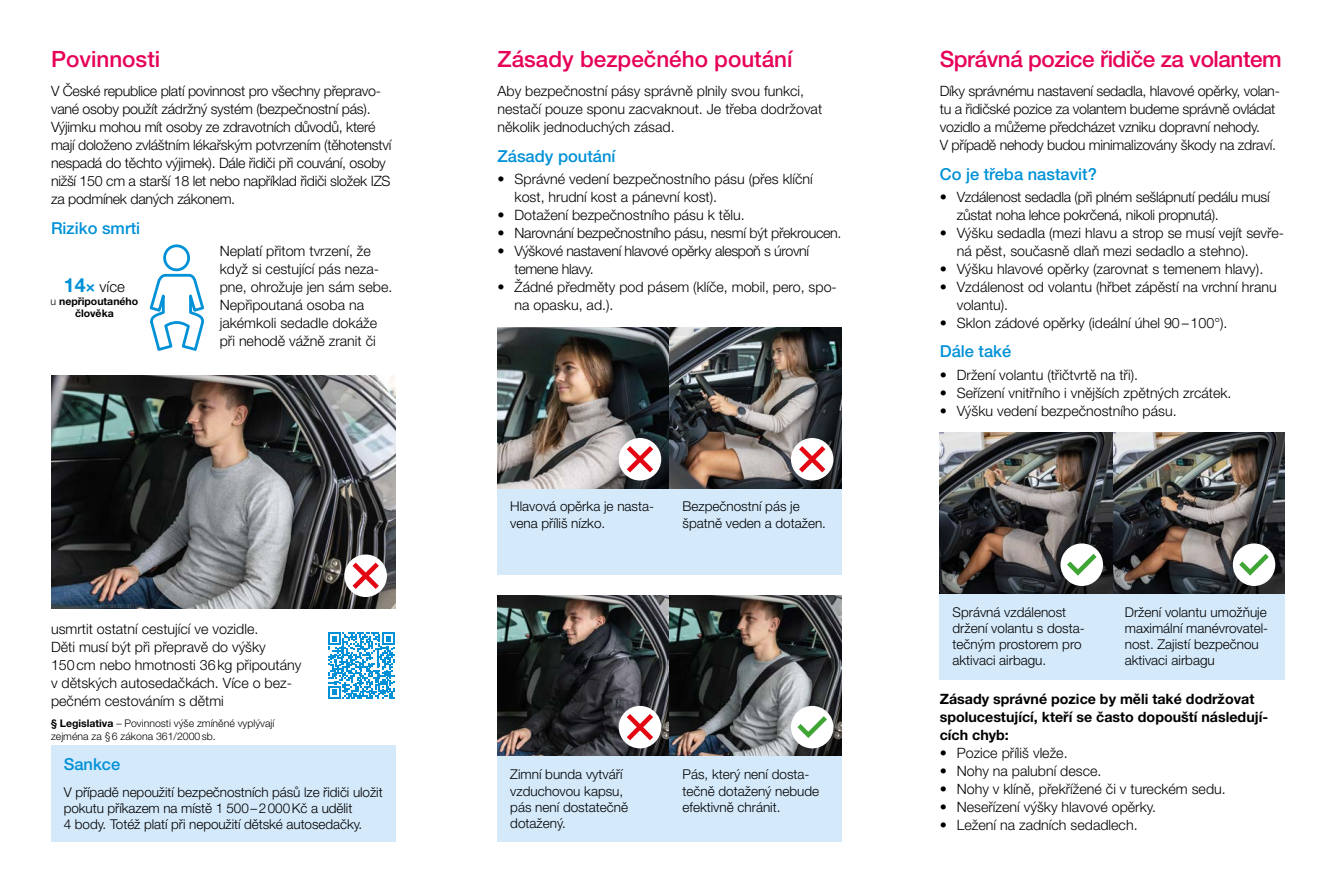
<style>
.page{position:relative;width:1331px;height:893px;background:#fff}
.page>*{position:absolute;margin:0;border:0;box-sizing:border-box;transform-origin:0 0}
.t1{font:500 22.5px "Helvetica Neue LT Pro";color:#e60058}
.t2{font:500 22.5px "Helvetica Neue LT Pro";letter-spacing:-.02em;color:#e60058}
.t3{font:500 16.5px "Helvetica Neue LT Pro";color:#0091d7}
.t4{font:300 15px "Helvetica Neue LT Pro";color:#000}
.t5{font:300 14.25px/18px "Helvetica Neue LT Pro";color:#000}
.t6{font:300 14.25px/18px "Helvetica Neue LT Pro";letter-spacing:-.02em;color:#000}
.t7{font:700 14.25px/18px "Helvetica Neue LT Pro";color:#000}
.t8{font:300 14.25px/18px "Helvetica Neue LT Pro";letter-spacing:-.025em;color:#000}
.t9{font:300 13.5px/16.2px "Helvetica Neue LT Pro";color:#000}
.t10{font:300 10.5px/12.6px "Helvetica Neue LT Pro";color:#000}
.t11{font:700 10.5px/12.6px "Helvetica Neue LT Pro";color:#000;text-align:center}
.s1{font-weight:700;font-size:19.5px;color:#0091d7}
.s2{font-weight:700;font-size:16.5px;color:#0091d7}
.s3{font-weight:300}
.s4{font-weight:700}
</style>
<div class="page">
<div style="left:51px;top:745px;width:344px;height:97px;background:#d4e9fa"></div>
<img style="left:497px;top:327px;width:345px;height:162px">
<img style="left:497px;top:595px;width:345px;height:162px">
<img style="left:51px;top:376px;width:344px;height:232px">
<svg style="left:328px;top:632px;width:67px;height:67px"></svg>
<div style="left:619px;top:706px;width:42px;height:42px;background:#fff;border-radius:50%"></div>
<svg style="left:622px;top:709px;width:36px;height:36px"></svg>
<div style="left:791px;top:438px;width:42px;height:42px;background:#fff;border-radius:50%"></div>
<svg style="left:794px;top:441px;width:36px;height:36px"></svg>
<div style="left:619px;top:438px;width:42px;height:42px;background:#fff;border-radius:50%"></div>
<svg style="left:622px;top:441px;width:36px;height:36px"></svg>
<svg style="left:344px;top:554px;width:43px;height:43px"></svg>
<svg style="left:348px;top:558px;width:36px;height:36px"></svg>
<div style="left:791px;top:706px;width:42px;height:42px;background:#fff;border-radius:50%"></div>
<svg style="left:792px;top:711px;width:40px;height:30px"></svg>
<div style="left:670px;top:757px;width:172px;height:85px;background:#d4e9fa"></div>
<div style="left:497px;top:489px;width:173px;height:85px;background:#d4e9fa"></div>
<div style="left:497px;top:757px;width:173px;height:85px;background:#d4e9fa"></div>
<div style="left:670px;top:489px;width:172px;height:85px;background:#d4e9fa"></div>
<img style="left:940px;top:433px;width:344px;height:161px">
<div style="left:1112px;top:594px;width:172px;height:85px;background:#d4e9fa"></div>
<div style="left:940px;top:594px;width:172px;height:85px;background:#d4e9fa"></div>
<div style="left:1233px;top:543px;width:42px;height:43px;background:#fff;border-radius:50%"></div>
<svg style="left:1234px;top:549px;width:40px;height:30px"></svg>
<div style="left:1060px;top:543px;width:43px;height:43px;background:#fff;border-radius:50%"></div>
<svg style="left:1062px;top:549px;width:39px;height:30px"></svg>
<svg style="left:149px;top:244px;width:55px;height:107px"></svg>
<h1 class="t1" style="left:51px;top:46px;width:111px">Povinnosti</h1>
<p class="t6" style="left:51px;top:82px;width:342px">V České republice platí povinnost pro všechny přepravo&shy;vané osoby použít zádržný systém (bezpečnostní pás).<br>Výjimku mohou mít osoby ze zdravotních důvodů, které mají doloženo zvláštním lékařským potvrzením (těhotenství nespadá do těchto výjimek). Dále řidiči při couvání, osoby nižší 150 cm a starší 18 let nebo například řidiči složek IZS za podmínek daných zákonem.</p>
<p class="t3" style="left:51px;top:218px;width:91px">Riziko smrti</p>
<p class="t5" style="left:220px;top:242px;width:174px">Neplatí přitom tvrzení, že když si cestující pás neza&shy;pne, ohrožuje jen sám sebe.<br>Nepřipoutaná osoba na jakémkoli sedadle dokáže při nehodě vážně zranit či</p>
<p class="t4" style="left:64px;top:277px;width:63px"><span class="s1">14</span><span class="s2">×</span> více</p>
<p class="t11" style="left:51px;top:294px;width:89px"><span class="s3">u</span> nepřipoutaného člověka</p>
<p class="t5" style="left:51px;top:620px;width:252px">usmrtit ostatní cestující ve vozidle.<br>Děti musí být při přepravě do výšky 150cm nebo hmotnosti 36kg připoutány v dětských autosedačkách. Více o bez&shy;pečném cestováním s dětmi</p>
<p class="t10" style="left:51px;top:717px;width:225px"><span class="s4">§ Legislativa</span> – Povinnosti výše zmíněné vyplývají zejména za §6 zákona 361/2000sb.</p>
<p class="t3" style="left:64px;top:754px;width:58px">Sankce</p>
<p class="t9" style="left:64px;top:784px;width:320px">V případě nepoužití bezpečnostních pásů lze řidiči uložit pokutu příkazem na místě 1 500–2000Kč a udělit<br>4 body. Totéž platí při nepoužití dětské autosedačky.</p>
<h1 class="t1" style="left:497px;top:46px;width:297px">Zásady bezpečného poutání</h1>
<p class="t5" style="left:497px;top:82px;width:326px">Aby bezpečnostní pásy správně plnily svou funkci, nestačí pouze sponu zacvaknout. Je třeba dodržovat několik jednoduchých zásad.</p>
<p class="t3" style="left:497px;top:146px;width:119px">Zásady poutání</p>
<p class="t5" style="left:514px;top:170px;width:300px;text-indent:-17px">• Správné vedení bezpečnostního pásu (přes klíční kost, hrudní kost a pánevní kost).</p>
<p class="t5" style="left:497px;top:206px;width:249px">• Dotažení bezpečnostního pásu k tělu.</p>
<p class="t6" style="left:497px;top:224px;width:346px">• Narovnání bezpečnostního pásu, nesmí být překroucen.</p>
<p class="t8" style="left:514px;top:242px;width:296px;text-indent:-17px">• Výškové nastavení hlavové opěrky alespoň s úrovní temene hlavy.</p>
<p class="t5" style="left:514px;top:278px;width:324px;text-indent:-17px">• Žádné předměty pod pásem (klíče, mobil, pero, spo&shy;na opasku, ad.).</p>
<p class="t9" style="left:510px;top:498px;width:145px">Hlavová opěrka je nasta&shy;vena příliš nízko.</p>
<p class="t9" style="left:682px;top:498px;width:145px">Bezpečnostní pás je špatně veden a dotažen.</p>
<p class="t9" style="left:510px;top:766px;width:119px">Zimní bunda vytváří vzduchovou kapsu, pás není dostatečně dotažený.</p>
<p class="t9" style="left:682px;top:766px;width:138px">Pás, který není dosta&shy;tečně dotažený nebude efektivně chránit.</p>
<h1 class="t2" style="left:940px;top:46px;width:343px">Správná pozice řidiče za volantem</h1>
<p class="t6" style="left:940px;top:82px;width:342px">Díky správnému nastavení sedadla, hlavové opěrky, volan&shy;tu a řidičské pozice za volantem budeme správně ovládat vozidlo a můžeme předcházet vzniku dopravní nehody.<br>V případě nehody budou minimalizovány škody na zdraví.</p>
<p class="t3" style="left:940px;top:164px;width:159px">Co je třeba nastavit?</p>
<p class="t6" style="left:957px;top:188px;width:314px;text-indent:-17px">• Vzdálenost sedadla (při plném sešlápnutí pedálu musí zůstat noha lehce pokrčená, nikoli propnutá).</p>
<p class="t5" style="left:957px;top:224px;width:329px;text-indent:-17px">• Výšku sedadla (mezi hlavu a strop se musí vejít sevře&shy;ná pěst, současně dlaň mezi sedadlo a stehno).</p>
<p class="t5" style="left:940px;top:260px;width:325px">• Výšku hlavové opěrky (zarovnat s temenem hlavy).</p>
<p class="t5" style="left:957px;top:278px;width:321px;text-indent:-17px">• Vzdálenost od volantu (hřbet zápěstí na vrchní hranu volantu).</p>
<p class="t5" style="left:940px;top:314px;width:289px">• Sklon zádové opěrky (ideální úhel 90–100°).</p>
<p class="t3" style="left:940px;top:342px;width:73px">Dále také</p>
<p class="t5" style="left:940px;top:365px;width:200px">• Držení volantu (třičtvrtě na tři).</p>
<p class="t5" style="left:940px;top:383px;width:293px">• Seřízení vnitřního i vnějších zpětných zrcátek.</p>
<p class="t5" style="left:940px;top:401px;width:238px">• Výšku vedení bezpečnostního pásu.</p>
<p class="t9" style="left:952px;top:604px;width:134px">Správná vzdálenost držení volantu s dosta&shy;tečným prostorem pro aktivaci airbagu.</p>
<p class="t9" style="left:1125px;top:604px;width:145px">Držení volantu umožňuje maximální manévrovatel&shy;nost. Zajistí bezpečnou aktivaci airbagu</p>
<p class="t7" style="left:940px;top:689px;width:330px">Zásady správné pozice by měli také dodržovat spolucestující, kteří se často dopouští následují&shy;cích chyb:</p>
<p class="t5" style="left:940px;top:743px;width:129px">• Pozice příliš vleže.</p>
<p class="t5" style="left:940px;top:761px;width:163px">• Nohy na palubní desce.</p>
<p class="t5" style="left:940px;top:779px;width:288px">• Nohy v klíně, překřížené či v tureckém sedu.</p>
<p class="t5" style="left:940px;top:797px;width:218px">• Neseřízení výšky hlavové opěrky.</p>
<p class="t5" style="left:940px;top:815px;width:199px">• Ležení na zadních sedadlech.</p>
</div>
